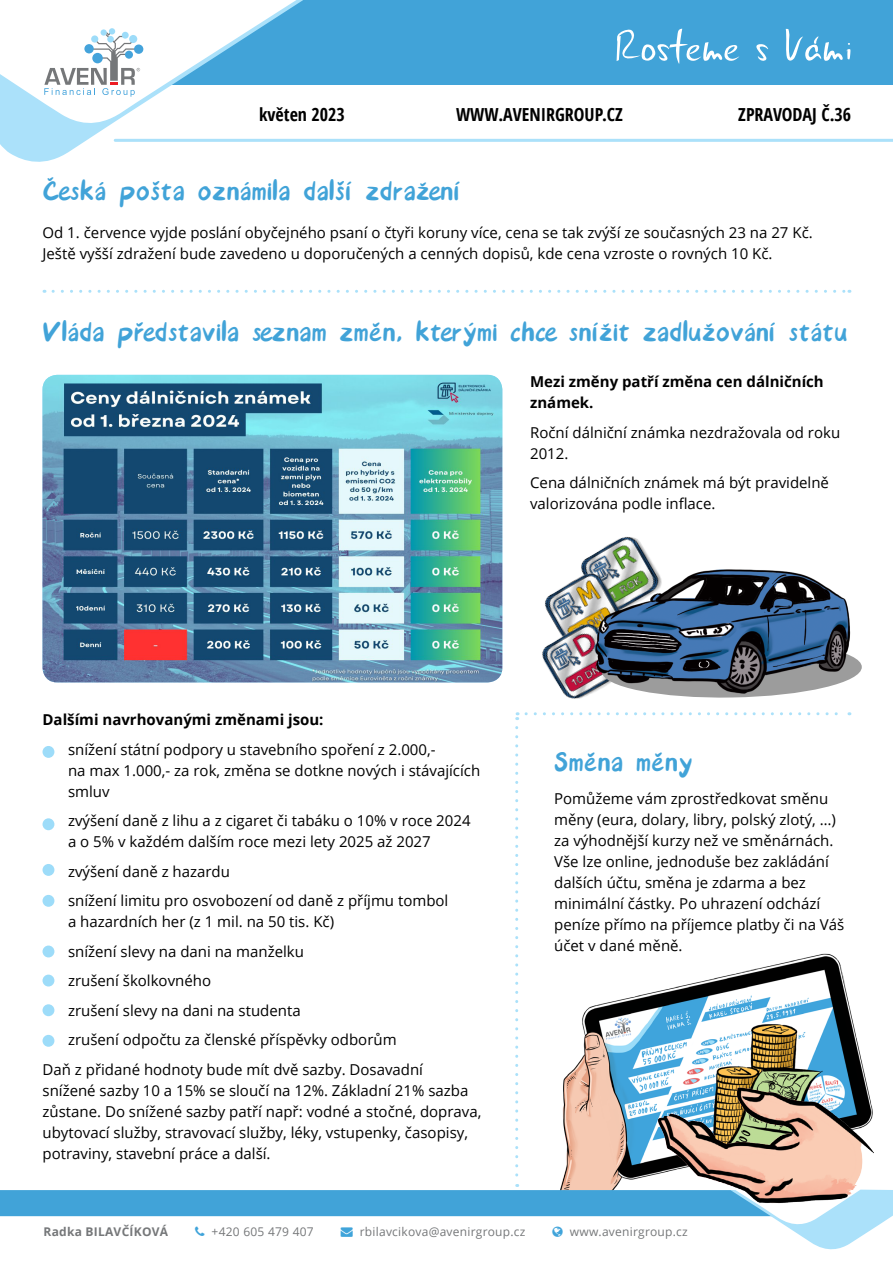
<style>
.page{position:relative;width:893px;height:1263px;background:#fff}
.page>*{position:absolute;margin:0;border:0;box-sizing:border-box;transform-origin:0 0}
.t1{font:36px "Avenir Font";letter-spacing:-.005em;color:#41a3d8}
.t2{font:700 condensed 18px "Open Sans";color:#000}
.t3{font:15px/21px "Open Sans";color:#000}
.t4{font:700 15px/21px "Open Sans";color:#000}
.t5{font:12px "Open Sans";letter-spacing:.02em;color:#757779}
.t6{font:700 12px "Open Sans";letter-spacing:.02em;color:#757779}
.s1{color:#40a4da}
</style>
<div class="page">
<svg style="left:53px;top:290px;width:797px;height:3px"></svg>
<svg style="left:526px;top:712px;width:324px;height:3px"></svg>
<img style="left:592px;top:536px;width:56px;height:19px">
<img style="left:545px;top:577px;width:34px;height:36px">
<img style="left:542px;top:613px;width:37px;height:86px">
<img style="left:43px;top:375px;width:459px;height:307px">
<img style="left:579px;top:555px;width:283px;height:144px">
<div style="left:22px;top:0;width:871px;height:85px;background:#41a3d8"></div>
<svg style="left:0;top:0;width:328px;height:162px"></svg>
<svg style="left:617px;top:29px;width:123px;height:35px"></svg>
<svg style="left:756px;top:44px;width:13px;height:17px"></svg>
<svg style="left:786px;top:29px;width:64px;height:32px"></svg>
<svg style="left:0;top:0;width:302px;height:129px"></svg>
<hr style="left:115px;top:139px;width:778px;height:3px;background:#abe1fa">
<svg style="left:0;top:727px;width:893px;height:523px"></svg>
<p class="t2" style="left:259px;top:101px;width:87px">květen 2023</p>
<p class="t2" style="left:456px;top:101px;width:168px">WWW.AVENIRGROUP.CZ</p>
<p class="t2" style="left:738px;top:101px;width:114px">ZPRAVODAJ Č.36</p>
<h1 class="t1" style="left:43px;top:176px;width:420px">Česká pošta oznámila další zdražení</h1>
<p class="t3" style="left:43px;top:222px;width:772px">Od 1. července vyjde poslání obyčejného psaní o čtyři koruny více, cena se tak zvýší ze současných 23 na 27 Kč.<br>Ještě vyšší zdražení bude zavedeno u doporučených a cenných dopisů, kde cena vzroste o rovných 10 Kč.</p>
<h1 class="t1" style="left:43px;top:317px;width:807px">Vláda představila seznam změn, kterými chce snížit zadlužování státu</h1>
<p class="t4" style="left:530px;top:371px;width:295px">Mezi změny patří změna cen dálničních známek.</p>
<p class="t3" style="left:530px;top:421px;width:312px">Roční dálniční známka nezdražovala od roku<br>2012.</p>
<p class="t3" style="left:530px;top:472px;width:300px">Cena dálničních známek má být pravidelně valorizována podle inflace.</p>
<p class="t4" style="left:43px;top:709px;width:283px">Dalšími navrhovanými změnami jsou:</p>
<p class="t3" style="left:68px;top:738px;width:414px">snížení státní podpory u stavebního spoření z 2.000,-<br>na max 1.000,- za rok, změna se dotkne nových i stávajících smluv</p>
<p class="t3" style="left:68px;top:810px;width:404px">zvýšení daně z lihu a z cigaret či tabáku o 10% v roce 2024 a o 5% v každém dalším roce mezi lety 2025 až 2027</p>
<p class="t3" style="left:68px;top:856px;width:382px;line-height:29.5px">zvýšení daně z hazardu<br>snížení limitu pro osvobození od daně z příjmu tombol</p>
<p class="t3" style="left:68px;top:911px;width:268px">a hazardních her (z 1 mil. na 50 tis. Kč)</p>
<p class="t3" style="left:68px;top:940px;width:237px">snížení slevy na dani na manželku</p>
<p class="t3" style="left:68px;top:970px;width:145px">zrušení školkovného</p>
<p class="t3" style="left:68px;top:999px;width:234px">zrušení slevy na dani na studenta</p>
<p class="t3" style="left:68px;top:1029px;width:330px">zrušení odpočtu za členské příspěvky odborům</p>
<p class="t3" style="left:43px;top:1058px;width:382px">Daň z přidané hodnoty bude mít dvě sazby. Dosavadní</p>
<p class="t3" style="left:43px;top:1079px;width:440px">snížené sazby 10 a 15% se sloučí na 12%. Základní 21% sazba zůstane. Do snížené sazby patří např: vodné a stočné, doprava, ubytovací služby, stravovací služby, léky, vstupenky, časopisy, potraviny, stavební práce a další.</p>
<h1 class="t1" style="left:554px;top:747px;width:140px">Směna měny</h1>
<p class="t3" style="left:554px;top:787px;width:292px">Pomůžeme vám zprostředkovat směnu měny (eura, dolary, libry, polský zlotý, …) za výhodnější kurzy než ve směnárnách.<br>Vše lze online, jednoduše bez zakládání dalších účtu, směna je zdarma a bez minimální částky. Po uhrazení odchází peníze přímo na příjemce platby či na Váš účet v dané měně.</p>
<p class="t6" style="left:44px;top:1223px;width:126px">Radka BILAVČÍKOVÁ</p>
<p class="t5" style="left:212px;top:1223px;width:104px">+420 605 479 407</p>
<p class="t5" style="left:341px;top:1223px;width:186px"><span class="s1">→</span> rbilavcikova@avenirgroup.cz</p>
<p class="t5" style="left:570px;top:1223px;width:119px">www.avenirgroup.cz</p>
</div>
